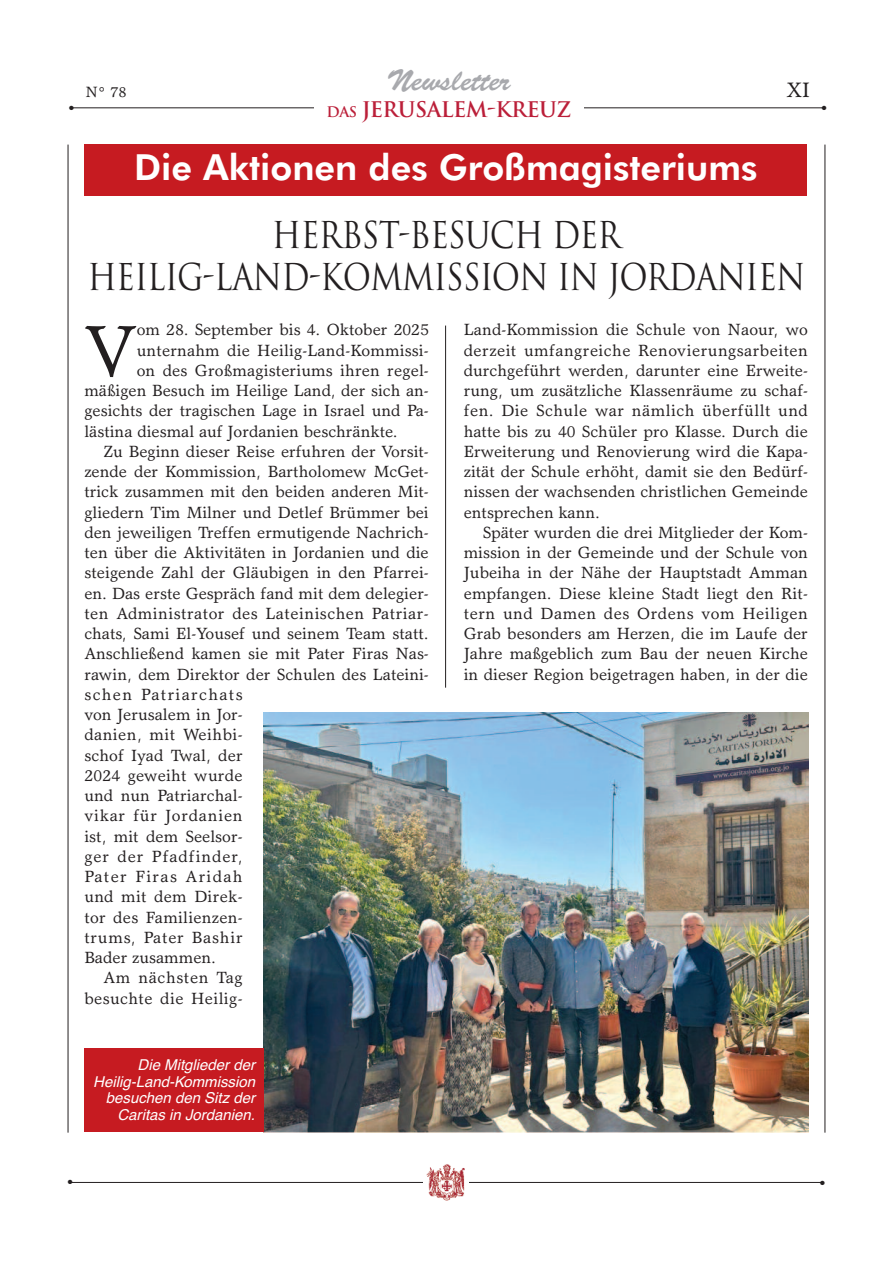
<style>
.page{position:relative;width:893px;height:1263px;background:#fff}
.page>*{position:absolute;margin:0;border:0;box-sizing:border-box;transform-origin:0 0}
.t1{font:72.6px "Garth Graphic";color:#231f20}
.t2{font:36px/42px "Trajan";letter-spacing:-.025em;color:#231f20;text-align:center;scale:.86 1}
.t3{font:800 36px "Futura BT";color:#fff}
.t4{font:30px "Brush Script";color:#a8a9ad}
.t5{font:700 21px "Trajan";letter-spacing:-.025em;color:#bb1f39}
.t6{font:21px "Garth Graphic";color:#231f20}
.t7{font:16.35px/20.2px "Garth Graphic";color:#231f20;text-align:justify}
.t8{font:16.35px "Garth Graphic";letter-spacing:.03em;color:#231f20}
.t9{font:16.35px "Garth Graphic";letter-spacing:.045em;color:#231f20}
.t10{font:16.35px "Garth Graphic";letter-spacing:.08em;color:#231f20}
.t11{font:16.35px "Garth Graphic";letter-spacing:.025em;color:#231f20}
.t12{font:16.35px "Garth Graphic";letter-spacing:.06em;color:#231f20}
.t13{font:16.35px "Garth Graphic";letter-spacing:.04em;color:#231f20}
.t14{font:italic 15px/16.5px "Helvetica";color:#fff;text-align:right}
.t15{font:15px "Garth Graphic";color:#231f20}
.t16{font:6px "Zapf Dingbats";color:#231f20}
.s1{font-size:14.25px}
</style>
<div class="page">
<hr style="left:68px;top:145px;width:1px;height:987px;background:#231f20">
<hr style="left:825px;top:145px;width:1px;height:987px;background:#231f20">
<hr style="left:69px;top:1182px;width:754px;height:1px;background:#231f20">
<div style="left:424px;top:1163px;width:45px;height:41px;background:#fff"></div>
<img style="left:426px;top:1164px;width:39px;height:37px">
<hr style="left:445px;top:326px;width:1px;height:362px;background:#231f20">
<div style="left:84px;top:145px;width:723px;height:51px;background:#c61b21"></div>
<img style="left:264px;top:712px;width:545px;height:420px">
<div style="left:84px;top:1048px;width:180px;height:84px;background:#c61b21"></div>
<hr style="left:71px;top:107px;width:754px;height:1px;background:#231f20">
<div style="left:314px;top:101px;width:270px;height:22px;background:#fff"></div>
<h3 class="t4" style="left:387px;top:69px;width:125px">Newsletter</h3>
<p class="t5" style="left:326px;top:97px;width:246px"><span class="s1">Das</span> JERUSALEM-KREUZ</p>
<p class="t6" style="left:787px;top:82px;width:25px">XI</p>
<p class="t15" style="left:86px;top:86px;width:42px">N° 78</p>
<p class="t16" style="left:69px;top:104px;width:6px">●</p>
<p class="t16" style="left:822px;top:105px;width:6px">●</p>
<h2 class="t3" style="left:134px;top:153px;width:625px">Die Aktionen des Großmagisteriums</h2>
<h2 class="t2" style="left:87px;top:215px;width:836px">HERBST-BESUCH DER<br>HEILIG-LAND-KOMMISSION IN JORDANIEN</h2>
<h1 class="t1" style="left:84px;top:324px;width:54px">V</h1>
<p class="t7" style="left:137px;top:321px;width:294px">om 28. September bis 4. Oktober 2025</p>
<p class="t7" style="left:137px;top:341px;width:294px">unternahm die Heilig-Land-Kommissi-</p>
<p class="t7" style="left:137px;top:362px;width:294px">on des Großmagisteriums ihren regel-</p>
<p class="t7" style="left:84px;top:382px;width:346px">mäßigen Besuch im Heilige Land, der sich an-</p>
<p class="t7" style="left:84px;top:402px;width:346px">gesichts der tragischen Lage in Israel und Pa-</p>
<p class="t7" style="left:84px;top:422px;width:315px">lästina diesmal auf Jordanien beschränkte.</p>
<p class="t7" style="left:104px;top:443px;width:327px">Zu Beginn dieser Reise erfuhren der Vorsit-</p>
<p class="t7" style="left:84px;top:463px;width:346px">zende der Kommission, Bartholomew McGet-</p>
<p class="t7" style="left:84px;top:483px;width:346px">trick zusammen mit den beiden anderen Mit-</p>
<p class="t7" style="left:84px;top:503px;width:346px">gliedern Tim Milner und Detlef Brümmer bei</p>
<p class="t7" style="left:84px;top:524px;width:346px">den jeweiligen Treffen ermutigende Nachrich-</p>
<p class="t7" style="left:84px;top:544px;width:346px">ten über die Aktivitäten in Jordanien und die</p>
<p class="t7" style="left:84px;top:564px;width:346px">steigende Zahl der Gläubigen in den Pfarrei-</p>
<p class="t7" style="left:84px;top:584px;width:346px">en. Das erste Gespräch fand mit dem delegier-</p>
<p class="t8" style="left:84px;top:607px;width:346px">ten Administrator des Lateinischen Patriar-</p>
<p class="t7" style="left:84px;top:625px;width:346px">chats, Sami El-Yousef und seinem Team statt.</p>
<p class="t7" style="left:84px;top:645px;width:346px">Anschließend kamen sie mit Pater Firas Nas-</p>
<p class="t7" style="left:84px;top:665px;width:346px">rawin, dem Direktor der Schulen des Lateini-</p>
<p class="t10" style="left:84px;top:688px;width:160px">schen Patriarchats</p>
<p class="t7" style="left:84px;top:706px;width:160px">von Jerusalem in Jor-</p>
<p class="t8" style="left:84px;top:729px;width:160px">danien, mit Weihbi-</p>
<p class="t7" style="left:84px;top:746px;width:160px">schof Iyad Twal, der</p>
<p class="t7" style="left:84px;top:767px;width:160px">2024 geweiht wurde</p>
<p class="t7" style="left:84px;top:787px;width:160px">und nun Patriarchal-</p>
<p class="t9" style="left:84px;top:810px;width:160px">vikar für Jordanien</p>
<p class="t7" style="left:84px;top:827px;width:160px">ist, mit dem Seelsor-</p>
<p class="t12" style="left:84px;top:850px;width:160px">ger der Pfadfinder,</p>
<p class="t10" style="left:84px;top:870px;width:160px">Pater Firas Aridah</p>
<p class="t7" style="left:84px;top:888px;width:160px">und mit dem Direk-</p>
<p class="t7" style="left:84px;top:908px;width:160px">tor des Familienzen-</p>
<p class="t9" style="left:84px;top:931px;width:160px">trums, Pater Bashir</p>
<p class="t7" style="left:84px;top:949px;width:133px">Bader zusammen.</p>
<p class="t13" style="left:104px;top:972px;width:141px">Am nächsten Tag</p>
<p class="t11" style="left:84px;top:992px;width:160px">besuchte die Heilig-</p>
<p class="t14" style="left:93px;top:1056px;width:163px">Die Mitglieder der<br>Heilig-Land-Kommission besuchen den Sitz der<br>Caritas in Jordanien.</p>
<p class="t7" style="left:464px;top:321px;width:346px">Land-Kommission die Schule von Naour, wo derzeit umfangreiche Renovierungsarbeiten durchgeführt werden, darunter eine Erweite&shy;rung, um zusätzliche Klassenräume zu schaf&shy;fen. Die Schule war nämlich überfüllt und hatte bis zu 40 Schüler pro Klasse. Durch die Erweiterung und Renovierung wird die Kapa&shy;zität der Schule erhöht, damit sie den Bedürf&shy;nissen der wachsenden christlichen Gemeinde entsprechen kann.</p>
<p class="t7" style="left:464px;top:524px;width:346px;text-indent:19px">Später wurden die drei Mitglieder der Kom&shy;mission in der Gemeinde und der Schule von Jubeiha in der Nähe der Hauptstadt Amman empfangen. Diese kleine Stadt liegt den Rit&shy;tern und Damen des Ordens vom Heiligen Grab besonders am Herzen, die im Laufe der Jahre maßgeblich zum Bau der neuen Kirche in dieser Region beigetragen haben, in der die</p>
<p class="t16" style="left:68px;top:1179px;width:6px">●</p>
<p class="t16" style="left:820px;top:1179px;width:6px">●</p>
</div>
